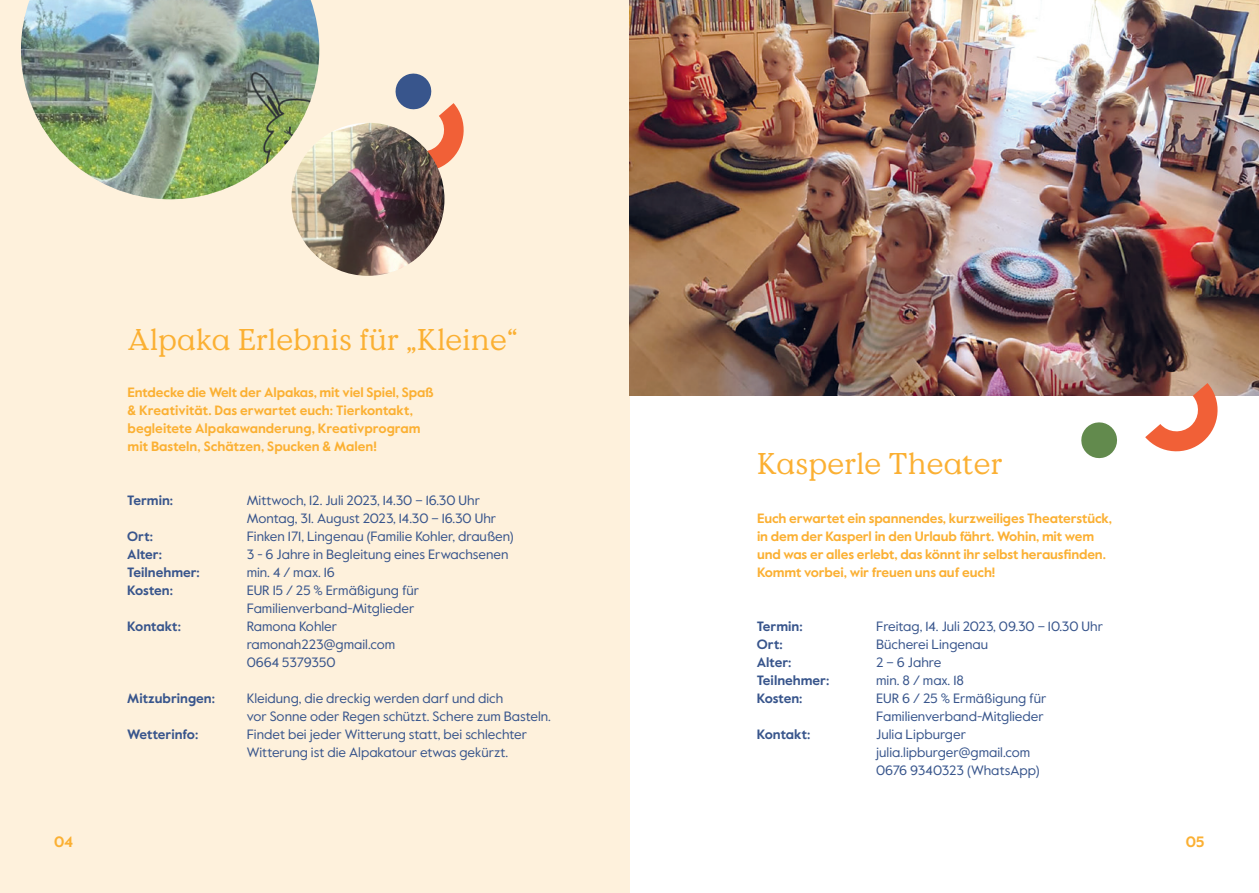
<style>
.page{position:relative;width:1259px;height:893px;background:#fff}
.page>*{position:absolute;margin:0;border:0;box-sizing:border-box;transform-origin:0 0}
.t1{font:30px "Value Serif Pro";letter-spacing:.01em;color:#fbb033}
.t2{font:700 15px "Value Sans Pro";color:#fbb033}
.t3{font:13.5px/18px "Value Sans Pro";color:#38558c}
.t4{font:700 13.5px/18px "Value Sans Pro";letter-spacing:-.01em;color:#fbb033}
.t5{font:700 13.5px "Value Sans Pro";color:#38558c}
</style>
<div class="page">
<div style="left:0;top:0;width:629px;height:893px;background:#fef1dc"></div>
<img style="left:629px;top:0;width:630px;height:395px">
<svg style="left:1145px;top:383px;width:77px;height:69px"></svg>
<svg style="left:1081px;top:422px;width:36px;height:37px"></svg>
<svg style="left:391px;top:73px;width:73px;height:103px"></svg>
<img style="left:21px;top:0;width:298px;height:199px">
<img style="left:291px;top:123px;width:153px;height:153px;border-radius:77px">
<h1 class="t1" style="left:128px;top:322px;width:391px">Alpaka Erlebnis für „Kleine“</h1>
<p class="t4" style="left:128px;top:384px;width:308px">Entdecke die Welt der Alpakas, mit viel Spiel, Spaß &amp; Kreativität. Das erwartet euch: Tierkontakt, begleitete Alpakawanderung, Kreativprogram mit Basteln, Schätzen, Spucken &amp; Malen!</p>
<p class="t5" style="left:127px;top:492px;width:47px">Termin:</p>
<p class="t3" style="left:247px;top:492px;width:251px">Mittwoch, 12. Juli 2023, 14.30 – 16.30 Uhr<br>Montag, 31. August 2023, 14.30 – 16.30 Uhr</p>
<p class="t5" style="left:127px;top:528px;width:27px">Ort:</p>
<p class="t3" style="left:247px;top:528px;width:268px">Finken 171, Lingenau (Familie Kohler, draußen)</p>
<p class="t5" style="left:127px;top:546px;width:36px">Alter:</p>
<p class="t3" style="left:247px;top:546px;width:263px">3 - 6 Jahre in Begleitung eines Erwachsenen</p>
<p class="t5" style="left:127px;top:564px;width:74px">Teilnehmer:</p>
<p class="t3" style="left:247px;top:564px;width:90px">min. 4 / max. 16</p>
<p class="t5" style="left:127px;top:582px;width:47px">Kosten:</p>
<p class="t3" style="left:247px;top:582px;width:174px">EUR 15 / 25 % Ermäßigung für<br>Familienverband-Mitglieder</p>
<p class="t5" style="left:127px;top:618px;width:55px">Kontakt:</p>
<p class="t3" style="left:247px;top:618px;width:150px">Ramona Kohler ramonah223@gmail.com<br>0664 5379350</p>
<p class="t5" style="left:127px;top:690px;width:89px">Mitzubringen:</p>
<p class="t3" style="left:247px;top:690px;width:306px">Kleidung, die dreckig werden darf und dich<br>vor Sonne oder Regen schützt. Schere zum Basteln.</p>
<p class="t5" style="left:127px;top:726px;width:72px">Wetterinfo:</p>
<p class="t3" style="left:247px;top:726px;width:282px">Findet bei jeder Witterung statt, bei schlechter<br>Witterung ist die Alpakatour etwas gekürzt.</p>
<h1 class="t1" style="left:757px;top:446px;width:247px">Kasperle Theater</h1>
<p class="t4" style="left:757px;top:510px;width:356px">Euch erwartet ein spannendes, kurzweiliges Theaterstück, in dem der Kasperl in den Urlaub fährt. Wohin, mit wem und was er alles erlebt, das könnt ihr selbst herausfinden.<br>Kommt vorbei, wir freuen uns auf euch!</p>
<p class="t5" style="left:757px;top:618px;width:47px">Termin:</p>
<p class="t3" style="left:876px;top:618px;width:228px">Freitag, 14. Juli 2023, 09.30 – 10.30 Uhr</p>
<p class="t5" style="left:757px;top:636px;width:27px">Ort:</p>
<p class="t3" style="left:876px;top:636px;width:113px">Bücherei Lingenau</p>
<p class="t5" style="left:757px;top:654px;width:36px">Alter:</p>
<p class="t3" style="left:876px;top:654px;width:67px">2 – 6 Jahre</p>
<p class="t5" style="left:757px;top:672px;width:74px">Teilnehmer:</p>
<p class="t3" style="left:876px;top:672px;width:89px">min. 8 / max. 18</p>
<p class="t5" style="left:757px;top:690px;width:47px">Kosten:</p>
<p class="t3" style="left:876px;top:690px;width:172px">EUR 6 / 25 % Ermäßigung für<br>Familienverband-Mitglieder</p>
<p class="t5" style="left:757px;top:726px;width:55px">Kontakt:</p>
<p class="t3" style="left:876px;top:726px;width:165px">Julia Lipburger julia.lipburger@gmail.com<br>0676 9340323 (WhatsApp)</p>
<p class="t2" style="left:54px;top:833px;width:20px">04</p>
<p class="t2" style="left:1186px;top:833px;width:20px">05</p>
</div>
